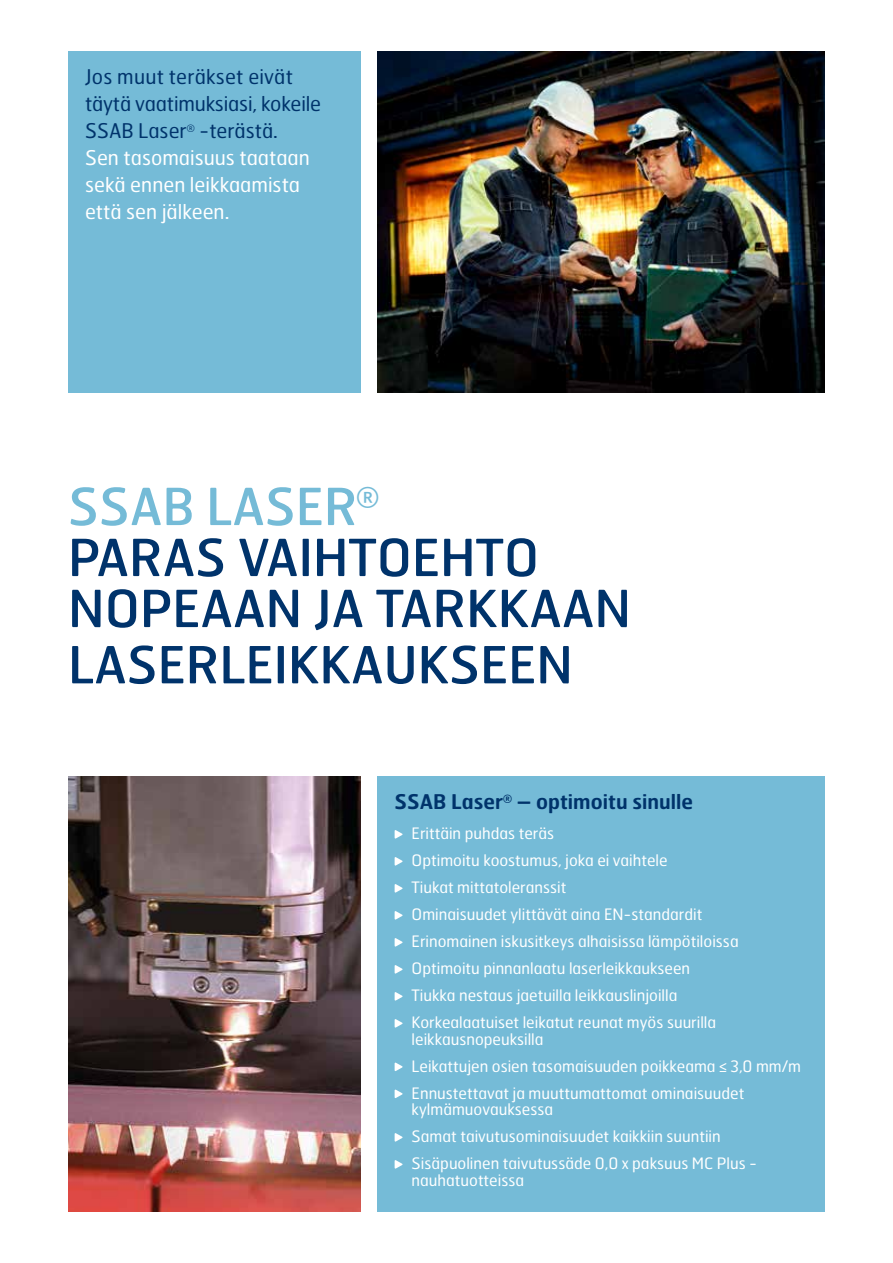
<style>
.page{position:relative;width:893px;height:1263px;background:#fff}
.page>*{position:absolute;margin:0;border:0;box-sizing:border-box;transform-origin:0 0}
.t1{font:51px/51px "Hermes FB";color:#00336b}
.t2{font:20.25px/27px "Hermes FB";color:#00336b}
.t3{font:600 20.25px "Hermes FB";color:#00336b}
.t4{font:15.75px/27px "Hermes FB";color:#fff}
.s1{color:#fff}
.s2{color:#75bbd7}
.s3{font-family:"Calibri"}
</style>
<div class="page">
<img style="left:378px;top:51px;width:447px;height:341px">
<div style="left:378px;top:777px;width:447px;height:435px;background:#75bbd7"></div>
<svg style="left:395px;top:830px;width:8px;height:9px"></svg>
<svg style="left:395px;top:857px;width:8px;height:9px"></svg>
<svg style="left:395px;top:884px;width:8px;height:9px"></svg>
<svg style="left:395px;top:911px;width:8px;height:9px"></svg>
<svg style="left:395px;top:938px;width:8px;height:9px"></svg>
<svg style="left:395px;top:965px;width:8px;height:9px"></svg>
<svg style="left:395px;top:992px;width:8px;height:9px"></svg>
<svg style="left:395px;top:1019px;width:8px;height:9px"></svg>
<svg style="left:395px;top:1062px;width:8px;height:9px"></svg>
<svg style="left:395px;top:1089px;width:8px;height:9px"></svg>
<svg style="left:395px;top:1133px;width:8px;height:9px"></svg>
<svg style="left:395px;top:1160px;width:8px;height:9px"></svg>
<div style="left:68px;top:51px;width:293px;height:341px;background:#75bbd7"></div>
<img style="left:68px;top:777px;width:293px;height:435px">
<p class="t2" style="left:85px;top:62px;width:237px">Jos muut teräkset eivät täytä vaatimuksiasi, kokeile<br>SSAB Laser<sup>®</sup> -terästä.<br><span class="s1">Sen tasomaisuus taataan sekä ennen leikkaamista että sen jälkeen.</span></p>
<h1 class="t1" style="left:68px;top:479px;width:565px"><span class="s2">SSAB LASER</span><sup>®<br></sup>PARAS VAIHTOEHTO<br>NOPEAAN JA TARKKAAN</h1>
<h1 class="t1" style="left:68px;top:638px;width:506px">LASERLEIKKAUKSEEN</h1>
<p class="t3" style="left:395px;top:789px;width:300px">SSAB Laser<sup>®</sup> – optimoitu sinulle</p>
<p class="t4" style="left:412px;top:820px;width:329px">Erittäin puhdas teräs<br>Optimoitu koostumus, joka ei vaihtele<br>Tiukat mittatoleranssit<br>Ominaisuudet ylittävät aina EN-standardit Erinomainen iskusitkeys alhaisissa lämpötiloissa Optimoitu pinnanlaatu laserleikkaukseen<br>Tiukka nestaus jaetuilla leikkauslinjoilla Korkealaatuiset leikatut reunat myös suurilla</p>
<p class="t4" style="left:412px;top:1025px;width:391px">leikkausnopeuksilla<br>Leikattujen osien tasomaisuuden poikkeama <span class="s3">≤</span> 3,0 mm/m<br>Ennustettavat ja muuttumattomat ominaisuudet</p>
<p class="t4" style="left:412px;top:1096px;width:347px">kylmämuovauksessa<br>Samat taivutusominaisuudet kaikkiin suuntiin<br>Sisäpuolinen taivutussäde 0,0 x paksuus MC Plus -</p>
<p class="t4" style="left:412px;top:1166px;width:114px">nauhatuotteissa</p>
</div>
